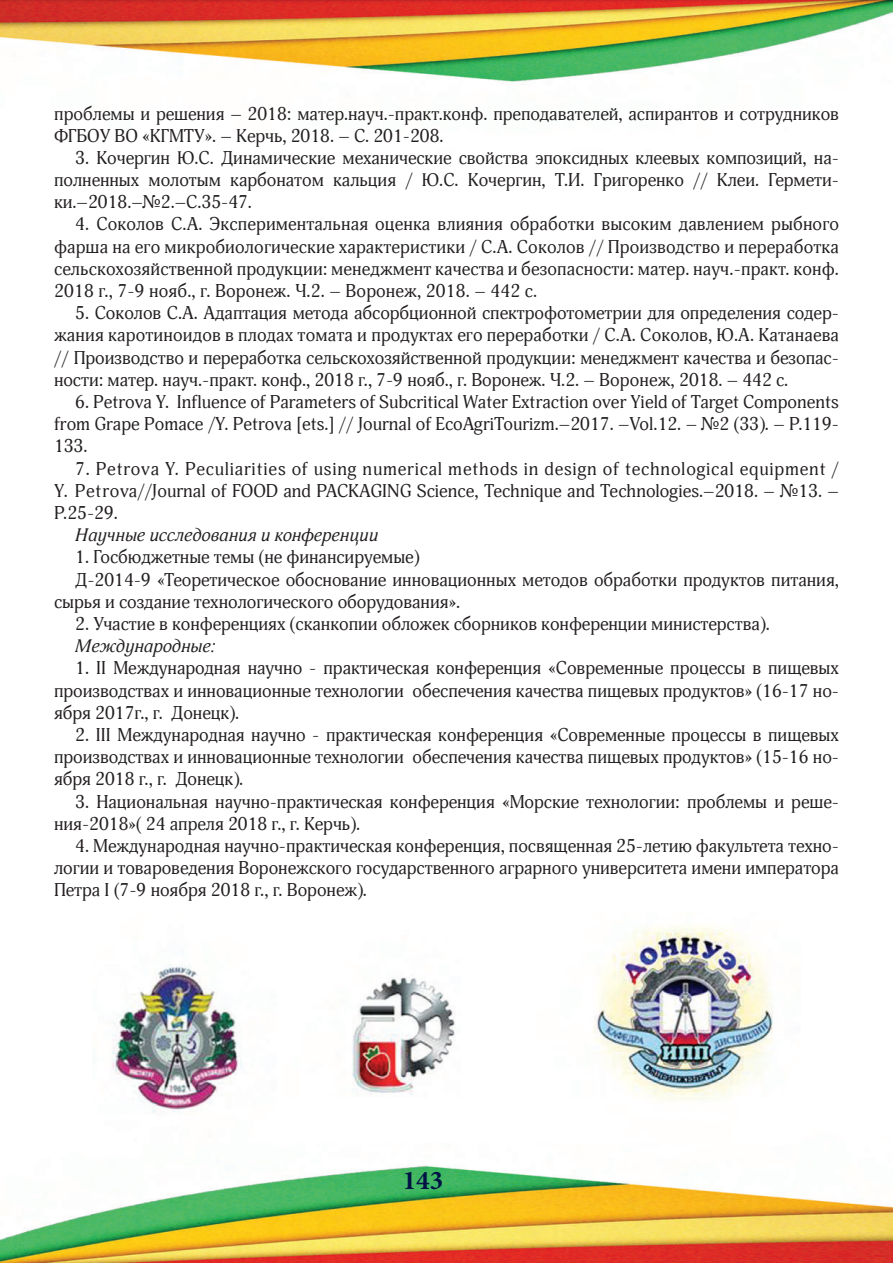
<style>
.page{position:relative;width:893px;height:1263px;background:#fff}
.page>*{position:absolute;margin:0;border:0;box-sizing:border-box;transform-origin:0 0}
.t1{font:700 27px "Minion Pro";color:#001344}
.t2{font:18px/22.2px "Adonis C";color:#231f20;text-align:justify}
.t3{font:italic 18px "Adonis C";color:#231f20}
</style>
<div class="page">
<img style="left:0;top:0;width:893px;height:1263px">
<img style="left:93px;top:912px;width:707px;height:230px">
<p class="t2" style="left:54px;top:102px;width:786px">проблемы и решения – 2018: матер.науч.-практ.конф. преподавателей, аспирантов и сотрудников<br>ФГБОУ ВО «КГМТУ». – Керчь, 2018. – С. 201-208.</p>
<p class="t2" style="left:54px;top:147px;width:786px;text-indent:21px">3. Кочергин Ю.С. Динамические механические свойства эпоксидных клеевых композиций, на&shy;полненных молотым карбонатом кальция / Ю.С. Кочергин, Т.И. Григоренко // Клеи. Гермети&shy;ки.–2018.–№2.–С.35-47.</p>
<p class="t2" style="left:54px;top:213px;width:786px;text-indent:21px">4. Соколов С.А. Экспериментальная оценка влияния обработки высоким давлением рыбного фарша на его микробиологические характеристики / С.А. Соколов // Производство и переработка сельскохозяйственной продукции: менеджмент качества и безопасности: матер. науч.-практ. конф.<br>2018 г., 7-9 нояб., г. Воронеж. Ч.2. – Воронеж, 2018. – 442 с.</p>
<p class="t2" style="left:54px;top:302px;width:786px;text-indent:21px">5. Соколов С.А. Адаптация метода абсорбционной спектрофотометрии для определения содер&shy;жания каротиноидов в плодах томата и продуктах его переработки / С.А. Соколов, Ю.А. Катанаева // Производство и переработка сельскохозяйственной продукции: менеджмент качества и безопас&shy;ности: матер. науч.-практ. конф., 2018 г., 7-9 нояб., г. Воронеж. Ч.2. – Воронеж, 2018. – 442 с.</p>
<p class="t2" style="left:54px;top:391px;width:787px;text-indent:21px">6. Petrova Y. Influence of Parameters of Subcritical Water Extraction over Yield of Target Components from Grape Pomace /Y. Petrova [ets.] // Journal of EcoAgriTourizm.–2017. –Vol.12. – №2 (33). – P.119- 133.</p>
<p class="t2" style="left:54px;top:458px;width:786px;text-indent:21px">7. Petrova Y. Peculiarities of using numerical methods in design of technological equipment / Y. Petrova//Journal of FOOD and PACKAGING Science, Technique and Technologies.–2018. – №13. – P.25-29.</p>
<p class="t3" style="left:75px;top:525px;width:304px">Научные исследования и конференции</p>
<p class="t2" style="left:75px;top:546px;width:346px">1. Госбюджетные темы (не финансируемые)</p>
<p class="t2" style="left:75px;top:569px;width:765px">Д-2014-9 «Теоретическое обоснование инновационных методов обработки продуктов питания,</p>
<p class="t2" style="left:54px;top:591px;width:408px">сырья и создание технологического оборудования».</p>
<p class="t2" style="left:75px;top:613px;width:696px">2. Участие в конференциях (сканкопии обложек сборников конференции министерства).</p>
<p class="t3" style="left:75px;top:636px;width:142px">Международные:</p>
<p class="t2" style="left:54px;top:657px;width:786px;text-indent:21px">1. ІІ Международная научно - практическая конференция «Современные процессы в пищевых производствах и инновационные технологии обеспечения качества пищевых продуктов» (16-17 но&shy;ября 2017г., г. Донецк).</p>
<p class="t2" style="left:54px;top:724px;width:786px;text-indent:21px">2. IІІ Международная научно - практическая конференция «Современные процессы в пищевых производствах и инновационные технологии обеспечения качества пищевых продуктов» (15-16 но&shy;ября 2018 г., г. Донецк).</p>
<p class="t2" style="left:54px;top:790px;width:786px;text-indent:21px">3. Национальная научно-практическая конференция «Морские технологии: проблемы и реше&shy;ния-2018»( 24 апреля 2018 г., г. Керчь).</p>
<p class="t2" style="left:54px;top:835px;width:786px;text-indent:21px">4. Международная научно-практическая конференция, посвященная 25-летию факультета техно&shy;логии и товароведения Воронежского государственного аграрного университета имени императора Петра I (7-9 ноября 2018 г., г. Воронеж).</p>
<h1 class="t1" style="left:403px;top:1161px;width:42px">143</h1>
</div>
